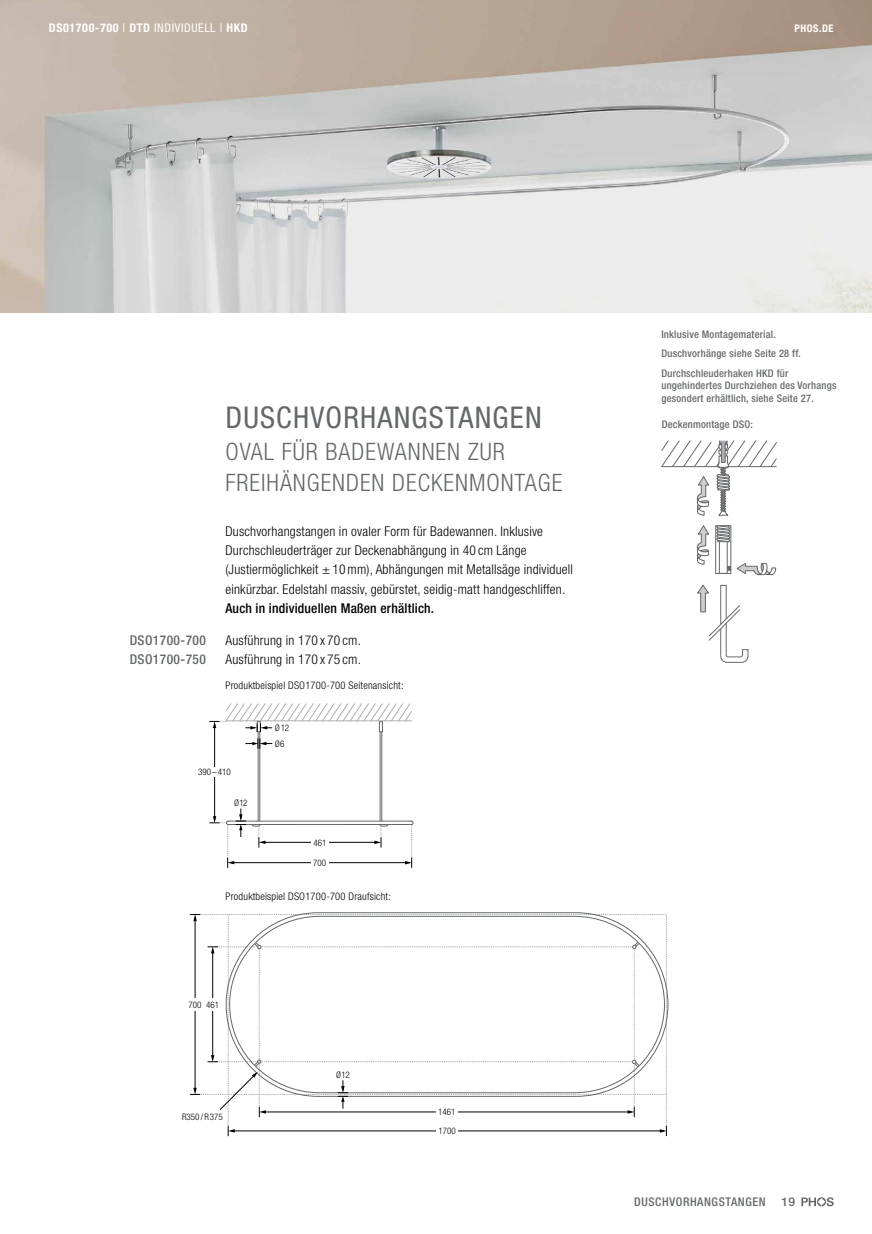
<style>
.page{position:relative;width:872px;height:1234px;background:#fff}
.page>*{position:absolute;margin:0;border:0;box-sizing:border-box;transform-origin:0 0}
.t1{font:condensed 30px "Helvetica Neue LT Std";letter-spacing:.04em;color:#65686a}
.t2{font:300 condensed 24px/32px "Helvetica Neue LT Std";letter-spacing:.04em;color:#65686a}
.t3{font:300 condensed 13.5px/19.2px "Helvetica Neue LT Std";letter-spacing:.015em;color:#000}
.t4{font:500 condensed 13.5px "Helvetica Neue LT Std";letter-spacing:.015em;color:#000}
.t5{font:500 condensed 13.5px "Helvetica Neue LT Std";letter-spacing:.03em;color:#65686a}
.t6{font:700 condensed 12px "Helvetica Neue LT Std";letter-spacing:.05em;color:#fff}
.t7{font:500 condensed 12px "Helvetica Neue LT Std";letter-spacing:.05em;color:#65686a}
.t8{font:500 12px "Helvetica Neue LT Std";color:#65686a}
.t9{font:500 condensed 10.5px/19.2px "Helvetica Neue LT Std";letter-spacing:.02em;color:#65686a}
.t10{font:300 condensed 10.5px "Helvetica Neue LT Std";letter-spacing:.02em;color:#000}
.t11{font:700 condensed 10.5px "Helvetica Neue LT Std";letter-spacing:.05em;color:#fff}
.t12{font:300 condensed 9px "Helvetica Neue LT Std";color:#000}
.s1{font-weight:400}
</style>
<div class="page">
<img style="left:0;top:0;width:872px;height:313px">
<div style="left:715px;top:525px;width:16px;height:48px;border:1px solid #65686a"></div>
<svg style="left:697px;top:584px;width:51px;height:79px"></svg>
<svg style="left:661px;top:440px;width:116px;height:75px"></svg>
<svg style="left:697px;top:525px;width:12px;height:39px"></svg>
<svg style="left:716px;top:525px;width:60px;height:50px"></svg>
<hr style="left:381px;top:731px;width:1px;height:93px;background:#65686a">
<hr style="left:380px;top:731px;width:1px;height:93px;background:#65686a">
<div style="left:379px;top:721px;width:4px;height:11px;border:1px solid #65686a"></div>
<hr style="left:214px;top:725px;width:1px;height:93px;background:#000">
<div style="left:196px;top:766px;width:37px;height:10px;background:#fff"></div>
<hr style="left:258px;top:731px;width:1px;height:93px;background:#65686a">
<hr style="left:259px;top:731px;width:1px;height:93px;background:#65686a">
<svg style="left:209px;top:808px;width:205px;height:59px"></svg>
<div style="left:257px;top:721px;width:4px;height:11px;border:1px solid #65686a"></div>
<svg style="left:245px;top:738px;width:27px;height:10px"></svg>
<svg style="left:209px;top:703px;width:203px;height:28px"></svg>
<svg style="left:190px;top:914px;width:477px;height:221px"></svg>
<svg style="left:801px;top:1197px;width:32px;height:8px"></svg>
<p class="t6" style="left:49px;top:20px;width:200px">DS01700-700 <span class="s1">|</span> DTD <span class="s1">INDIVIDUELL |</span> HKD</p>
<p class="t11" style="left:794px;top:22px;width:41px">PHOS.DE</p>
<h1 class="t1" style="left:225px;top:399px;width:318px">DUSCHVORHANGSTANGEN</h1>
<h2 class="t2" style="left:225px;top:435px;width:338px">OVAL FÜR BADEWANNEN ZUR<br>FREIHÄNGENDEN DECKENMONTAGE</h2>
<p class="t3" style="left:225px;top:521px;width:349px">Duschvorhangstangen in ovaler Form für Badewannen. Inklusive Durchschleuderträger zur Deckenabhängung in 40 cm Länge (Justiermöglichkeit ± 10mm), Abhängungen mit Metallsäge individuell einkürzbar. Edelstahl massiv, gebürstet, seidig-matt handgeschliffen.</p>
<p class="t4" style="left:225px;top:599px;width:210px">Auch in individuellen Maßen erhältlich.</p>
<p class="t5" style="left:130px;top:631px;width:78px">DSO1700-700</p>
<p class="t3" style="left:225px;top:630px;width:137px">Ausführung in 170 x 70 cm.</p>
<p class="t5" style="left:130px;top:650px;width:78px">DSO1700-750</p>
<p class="t3" style="left:225px;top:649px;width:137px">Ausführung in 170 x 75 cm.</p>
<p class="t10" style="left:226px;top:679px;width:179px">Produktbeispiel DSO1700-700 Seitenansicht:</p>
<p class="t12" style="left:275px;top:722px;width:16px">Ø12</p>
<p class="t12" style="left:198px;top:766px;width:34px">390 –410</p>
<p class="t12" style="left:234px;top:797px;width:15px">Ø12</p>
<p class="t12" style="left:275px;top:738px;width:11px">Ø6</p>
<p class="t12" style="left:313px;top:837px;width:14px">461</p>
<p class="t12" style="left:313px;top:857px;width:14px">700</p>
<p class="t10" style="left:225px;top:890px;width:167px">Produktbeispiel DSO1700-700 Draufsicht:</p>
<p class="t12" style="left:206px;top:998px;width:14px">461</p>
<p class="t12" style="left:189px;top:999px;width:14px">700</p>
<p class="t12" style="left:336px;top:1069px;width:15px">Ø12</p>
<p class="t12" style="left:182px;top:1111px;width:42px">R350 /R375</p>
<p class="t12" style="left:438px;top:1106px;width:19px">1461</p>
<p class="t12" style="left:438px;top:1125px;width:19px">1700</p>
<p class="t9" style="left:661px;top:325px;width:141px">Inklusive Montagematerial.<br>Duschvorhänge siehe Seite 28 ff.<br>Durchschleuderhaken HKD für</p>
<p class="t9" style="left:661px;top:379px;width:176px;line-height:12.8px">ungehindertes Durchziehen des Vorhangs gesondert erhältlich, siehe Seite 27.</p>
<p class="t9" style="left:662px;top:414px;width:93px">Deckenmontage DSO:</p>
<p class="t7" style="left:634px;top:1194px;width:133px">DUSCHVORHANGSTANGEN</p>
<p class="t8" style="left:781px;top:1194px;width:15px">19</p>
</div>
